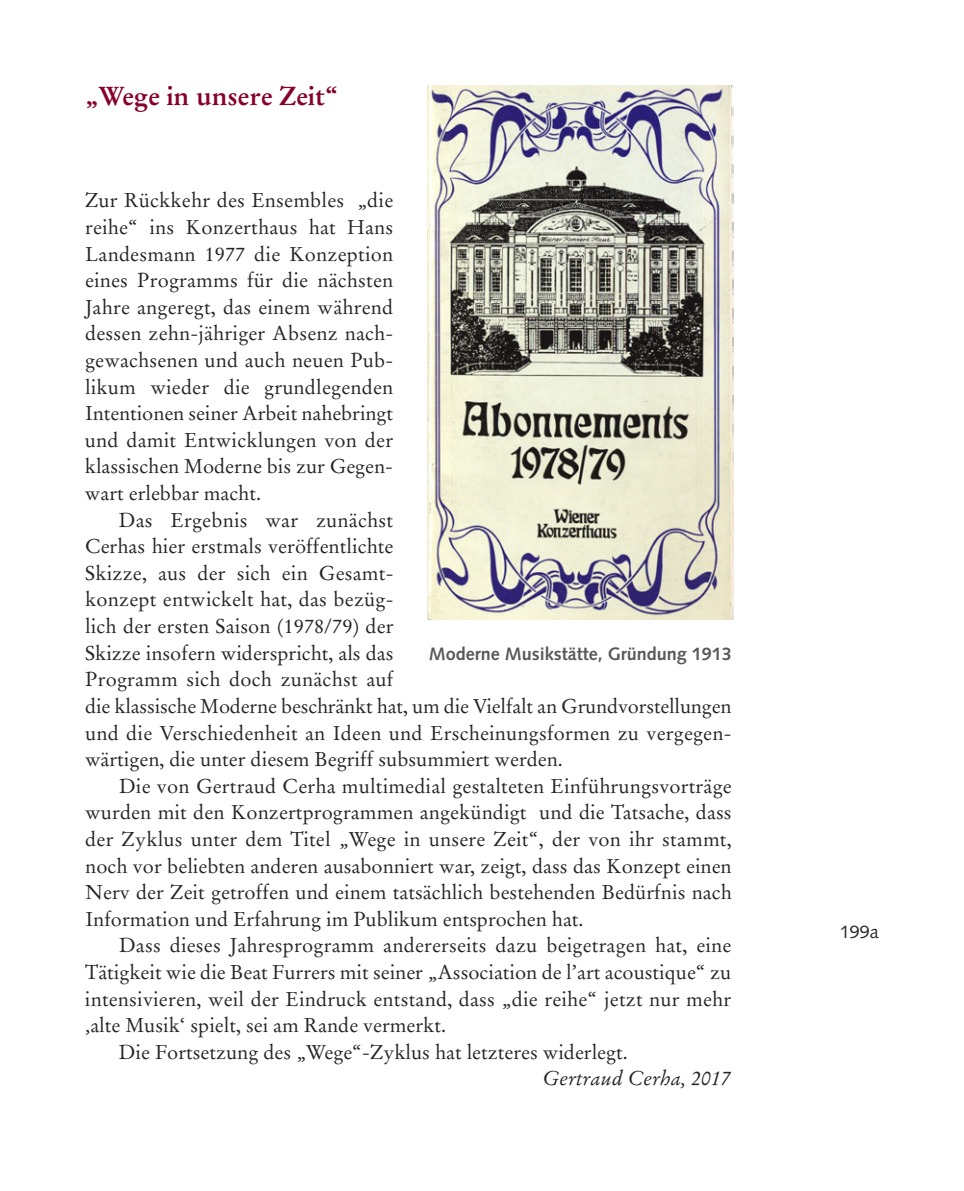
<style>
.page{position:relative;width:964px;height:1191px;background:#fff}
.page>*{position:absolute;margin:0;border:0;box-sizing:border-box;transform-origin:0 0}
.t1{font:700 26px "Stempel Garamond";color:#87002f}
.t2{font:20px/26.6px "Stempel Garamond";color:#272526;text-align:justify}
.t3{font:italic 20px "Stempel Garamond";color:#272526}
.t4{font:700 18px "Syntax";color:#595959}
.t5{font:18px "Syntax";color:#272526}
</style>
<div class="page">
<img style="left:427px;top:85px;width:306px;height:534px">
<h1 class="t1" style="left:86px;top:85px;width:254px">„Wege in unsere Zeit“</h1>
<p class="t2" style="left:85px;top:189px;width:310px">Zur Rückkehr des Ensembles „die reihe“ ins Konzerthaus hat Hans Landesmann 1977 die Konzeption eines Programms für die nächsten Jahre angeregt, das einem während dessen zehn-jähriger Absenz nach - gewachsenen und auch neuen Pub - likum wieder die grundlegenden Intentionen seiner Arbeit nahebringt und damit Entwicklungen von der klassischen Moderne bis zur Gegen&shy;wart erlebbar macht.</p>
<p class="t2" style="left:85px;top:508px;width:648px;text-align:left;text-indent:34px">Das Ergebnis war zunächst<br>Cerhas hier erstmals veröffentlichte<br>Skizze, aus der sich ein Gesamt -<br>konzept entwickelt hat, das bezüg-<br>lich der ersten Saison (1978/79) der<br>Skizze insofern widerspricht, als das<br>Programm sich doch zunächst auf<br>die klassische Moderne beschränkt hat, um die Vielfalt an Grundvorstellungen und die Verschiedenheit an Ideen und Erscheinungsformen zu vergegen - wärtigen, die unter diesem Begriff subsummiert werden.</p>
<p class="t2" style="left:85px;top:774px;width:648px;text-indent:34px">Die von Gertraud Cerha multimedial gestalteten Einführungsvorträge wurden mit den Konzert programmen angekündigt und die Tatsache, dass der Zyklus unter dem Titel „Wege in unsere Zeit“, der von ihr stammt, noch vor beliebten anderen ausabonniert war, zeigt, dass das Konzept einen Nerv der Zeit getroffen und einem tatsächlich bestehenden Bedürfnis nach Information und Erfahrung im Publikum entsprochen hat.</p>
<p class="t2" style="left:119px;top:934px;width:614px">Dass dieses Jahresprogramm andererseits dazu beigetragen hat, eine</p>
<p class="t2" style="left:85px;top:960px;width:648px">Tätigkeit wie die Beat Furrers mit seiner „Association de l’art acoustique“ zu</p>
<p class="t2" style="left:85px;top:987px;width:648px">intensivieren, weil der Eindruck entstand, dass „die reihe“ jetzt nur mehr</p>
<p class="t2" style="left:85px;top:1013px;width:363px">‚alte Musik‘ spielt, sei am Rande vermerkt.</p>
<p class="t2" style="left:119px;top:1040px;width:510px">Die Fortsetzung des „Wege“-Zyklus hat letzteres widerlegt.</p>
<p class="t3" style="left:543px;top:1070px;width:190px">Gertraud Cerha, 2017</p>
<p class="t4" style="left:429px;top:646px;width:305px">Moderne Musikstätte, Gründung 1913</p>
<p class="t5" style="left:840px;top:924px;width:41px">199a</p>
</div>
